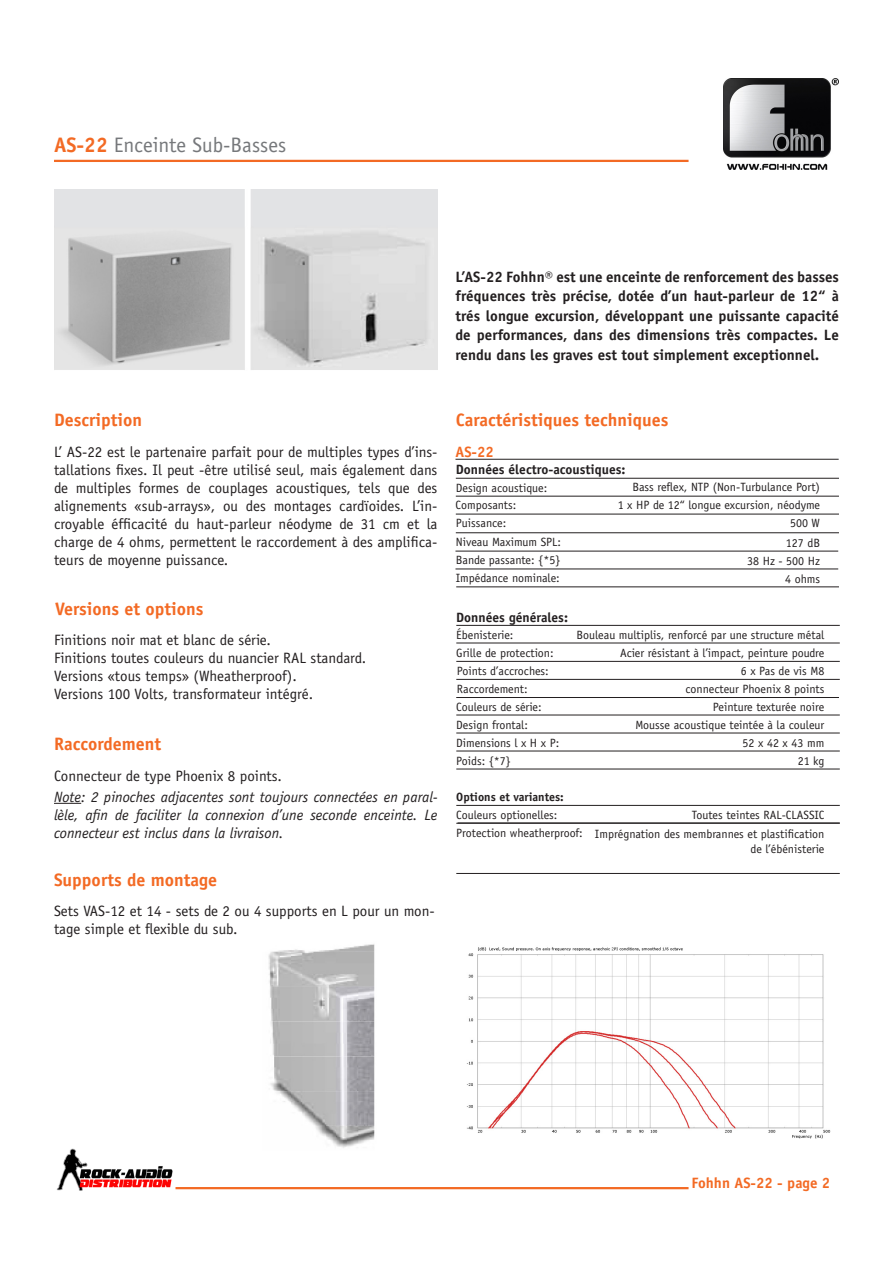
<style>
.page{position:relative;width:893px;height:1263px;background:#fff}
.page>*{position:absolute;margin:0;border:0;box-sizing:border-box;transform-origin:0 0}
.t1{font:21px "Officina Sans";color:#76787b}
.t2{font:700 18px "Officina Sans";color:#f36a24}
.t3{font:15px/18px "Officina Sans";color:#231f20;text-align:justify}
.t4{font:700 15px/19.5px "Officina Sans";color:#231f20;text-align:justify}
.t5{font:italic 15px/18px "Officina Sans";color:#231f20;text-align:justify}
.t6{font:700 15px "Officina Sans";color:#f36a24}
.t7{font:700 13.5px "Officina Sans";color:#231f20}
.t8{font:12px/14.4px "Officina Sans";color:#231f20;text-align:right}
.t9{font:700 12px "Officina Sans";color:#231f20}
.s1{font-weight:700;color:#f36a24}
</style>
<div class="page">
<img style="left:723px;top:79px;width:116px;height:91px">
<hr style="left:54px;top:160px;width:634px;height:2px;background:#f36a24">
<hr style="left:176px;top:1187px;width:512px;height:2px;background:#f36a24">
<img style="left:56px;top:1148px;width:117px;height:43px">
<img style="left:54px;top:189px;width:383px;height:181px">
<hr style="left:456px;top:514px;width:383px;height:1px;background:#231f20">
<hr style="left:456px;top:478px;width:383px;height:1px;background:#231f20">
<hr style="left:456px;top:532px;width:383px;height:1px;background:#231f20">
<hr style="left:455px;top:459px;width:384px;height:1px;background:#231f20">
<hr style="left:455px;top:569px;width:383px;height:1px;background:#231f20">
<hr style="left:455px;top:551px;width:383px;height:1px;background:#231f20">
<hr style="left:456px;top:587px;width:383px;height:1px;background:#231f20">
<hr style="left:456px;top:697px;width:383px;height:1px;background:#231f20">
<hr style="left:456px;top:496px;width:383px;height:1px;background:#231f20">
<svg style="left:54px;top:803px;width:27px;height:1px"></svg>
<hr style="left:456px;top:661px;width:384px;height:1px;background:#231f20">
<hr style="left:456px;top:643px;width:384px;height:1px;background:#231f20">
<hr style="left:456px;top:679px;width:384px;height:1px;background:#231f20">
<hr style="left:456px;top:733px;width:384px;height:1px;background:#231f20">
<hr style="left:456px;top:715px;width:384px;height:1px;background:#231f20">
<hr style="left:456px;top:769px;width:384px;height:1px;background:#231f20">
<hr style="left:456px;top:751px;width:384px;height:1px;background:#231f20">
<hr style="left:456px;top:625px;width:384px;height:1px;background:#231f20">
<hr style="left:456px;top:823px;width:384px;height:1px;background:#231f20">
<hr style="left:456px;top:873px;width:384px;height:1px;background:#231f20">
<hr style="left:456px;top:805px;width:384px;height:1px;background:#231f20">
<img style="left:268px;top:944px;width:107px;height:204px">
<img style="left:466px;top:947px;width:365px;height:192px">
<p class="t1" style="left:54px;top:133px;width:234px"><span class="s1">AS-22</span> Enceinte Sub-Basses</p>
<p class="t4" style="left:455px;top:267px;width:385px">L’AS-22 Fohhn® est une enceinte de renforcement des basses fréquences très précise, dotée d’un haut-parleur de 12“ à trés longue excursion, développant une puissante capacité de performances, dans des dimensions très compactes. Le rendu dans les graves est tout simplement exceptionnel.</p>
<p class="t2" style="left:54px;top:408px;width:90px">Description</p>
<p class="t3" style="left:54px;top:443px;width:385px">L’ AS-22 est le partenaire parfait pour de multiples types d’ins&shy;tallations fixes. Il peut -être utilisé seul, mais également dans de multiples formes de couplages acoustiques, tels que des alignements «sub-arrays», ou des montages cardïoides. L’in&shy;croyable éfficacité du haut-parleur néodyme de 31 cm et la charge de 4 ohms, permettent le raccordement à des amplifica&shy;teurs de moyenne puissance.</p>
<p class="t2" style="left:55px;top:597px;width:150px">Versions et options</p>
<p class="t3" style="left:54px;top:631px;width:218px">Finitions noir mat et blanc de série.</p>
<p class="t3" style="left:54px;top:649px;width:314px">Finitions toutes couleurs du nuancier RAL standard.</p>
<p class="t3" style="left:54px;top:667px;width:244px">Versions «tous temps» (Wheatherproof).</p>
<p class="t3" style="left:54px;top:685px;width:261px">Versions 100 Volts, transformateur intégré.</p>
<p class="t2" style="left:54px;top:732px;width:109px">Raccordement</p>
<p class="t3" style="left:54px;top:767px;width:229px">Connecteur de type Phoenix 8 points.</p>
<p class="t5" style="left:54px;top:788px;width:385px">Note: 2 pinoches adjacentes sont toujours connectées en paral&shy;lèle, afin de faciliter la connexion d’une seconde enceinte. Le connecteur est inclus dans la livraison.</p>
<p class="t2" style="left:54px;top:868px;width:164px">Supports de montage</p>
<p class="t3" style="left:54px;top:901px;width:382px">Sets VAS-12 et 14 - sets de 2 ou 4 supports en L pour un mon&shy;tage simple et flexible du sub.</p>
<p class="t2" style="left:456px;top:408px;width:214px">Caractéristiques techniques</p>
<p class="t7" style="left:456px;top:461px;width:171px">Données électro-acoustiques:</p>
<p class="t8" style="left:456px;top:481px;width:93px">Design acoustique:</p>
<p class="t8" style="left:632px;top:480px;width:189px">Bass reflex, NTP (Non-Turbulance Port)</p>
<p class="t8" style="left:456px;top:516px;width:52px">Puissance:</p>
<p class="t8" style="left:790px;top:516px;width:31px">500 W</p>
<p class="t6" style="left:455px;top:443px;width:40px">AS-22</p>
<p class="t8" style="left:455px;top:497px;width:62px">Composants:</p>
<p class="t8" style="left:618px;top:498px;width:204px">1 x HP de 12“ longue excursion, néodyme</p>
<p class="t8" style="left:456px;top:535px;width:107px">Niveau Maximum SPL:</p>
<p class="t8" style="left:786px;top:536px;width:36px">127 dB</p>
<p class="t8" style="left:456px;top:553px;width:106px">Bande passante: {*5}</p>
<p class="t8" style="left:747px;top:554px;width:74px">38 Hz - 500 Hz</p>
<p class="t8" style="left:456px;top:571px;width:106px">Impédance nominale:</p>
<p class="t8" style="left:785px;top:572px;width:36px">4 ohms</p>
<p class="t7" style="left:456px;top:608px;width:113px">Données générales:</p>
<p class="t8" style="left:456px;top:627px;width:59px">Ébenisterie:</p>
<p class="t8" style="left:576px;top:627px;width:249px">Bouleau multiplis, renforcé par une structure métal</p>
<p class="t8" style="left:456px;top:646px;width:99px">Grille de protection:</p>
<p class="t8" style="left:620px;top:646px;width:206px">Acier résistant à l’impact, peinture poudre</p>
<p class="t8" style="left:457px;top:681px;width:72px">Raccordement:</p>
<p class="t8" style="left:685px;top:681px;width:140px">connecteur Phoenix 8 points</p>
<p class="t8" style="left:456px;top:699px;width:87px">Couleurs de série:</p>
<p class="t8" style="left:713px;top:699px;width:113px">Peinture texturée noire</p>
<p class="t8" style="left:456px;top:735px;width:104px">Dimensions l x H x P:</p>
<p class="t8" style="left:743px;top:735px;width:83px">52 x 42 x 43 mm</p>
<p class="t8" style="left:457px;top:663px;width:93px">Points d’accroches:</p>
<p class="t8" style="left:741px;top:663px;width:85px">6 x Pas de vis M8</p>
<p class="t8" style="left:456px;top:717px;width:73px">Design frontal:</p>
<p class="t8" style="left:635px;top:717px;width:190px">Mousse acoustique teintée à la couleur</p>
<p class="t8" style="left:456px;top:753px;width:56px">Poids: {*7}</p>
<p class="t8" style="left:798px;top:753px;width:28px">21 kg</p>
<p class="t9" style="left:456px;top:789px;width:109px">Options et variantes:</p>
<p class="t8" style="left:456px;top:807px;width:103px">Couleurs optionelles:</p>
<p class="t8" style="left:692px;top:807px;width:134px">Toutes teintes RAL-CLASSIC</p>
<p class="t8" style="left:456px;top:825px;width:128px">Protection wheatherproof:</p>
<p class="t8" style="left:595px;top:827px;width:231px">Imprégnation des membrannes et plastification de l’ébénisterie</p>
<p class="t6" style="left:691px;top:1174px;width:140px">Fohhn AS-22 - page 2</p>
</div>
